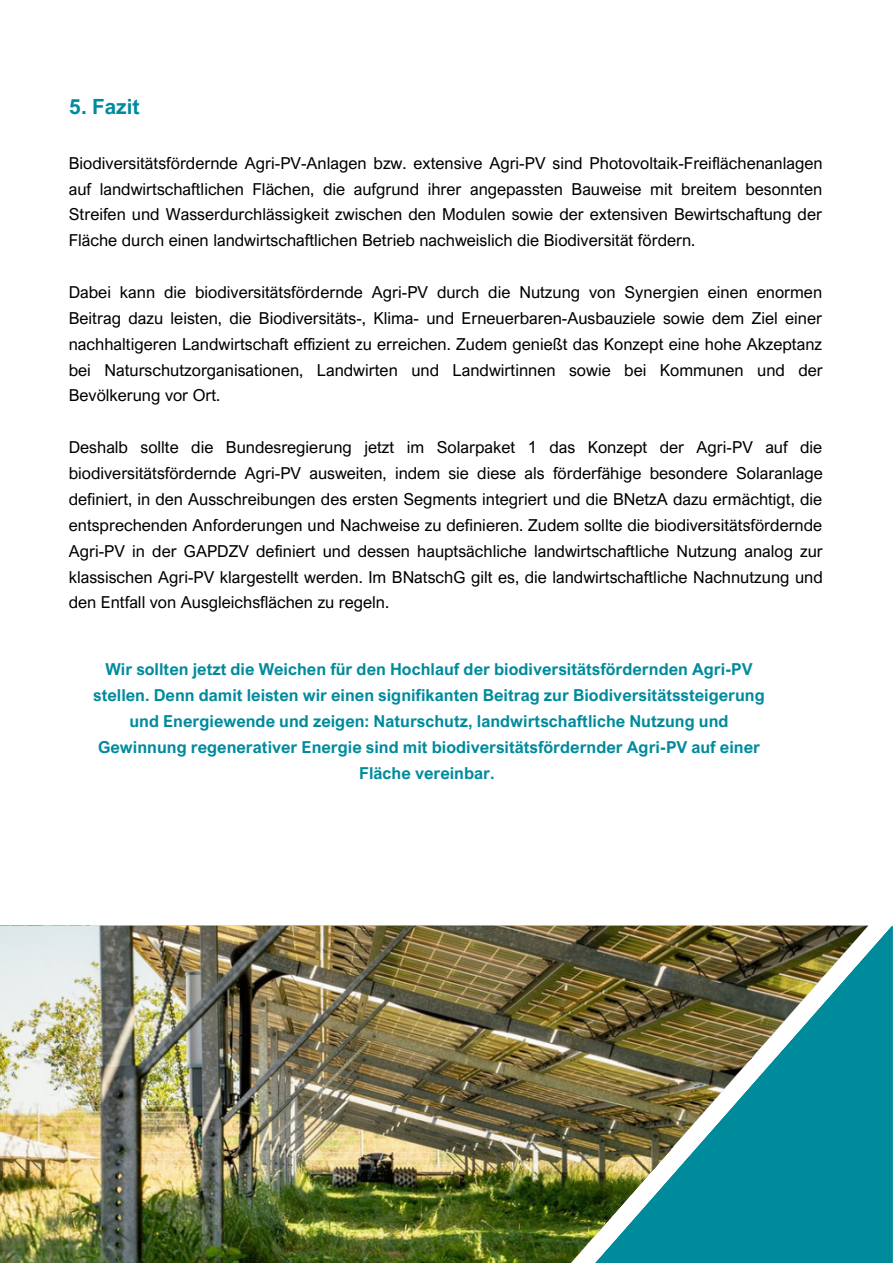
<style>
.page{position:relative;width:893px;height:1264px;background:#fff}
.page>*{position:absolute;margin:0;border:0;box-sizing:border-box;transform-origin:0 0}
.t1{font:700 21px "Arial Nova";color:#008b9d}
.t2{font:16.5px/25.8px "Arial Nova";color:#000;text-align:justify}
.t3{font:700 16.5px/25.8px "Arial Nova";color:#008b9d;text-align:center}
</style>
<div class="page">
<img style="left:0;top:925px;width:375px;height:337px">
<img style="left:375px;top:925px;width:517px;height:337px">
<p class="t1" style="left:69px;top:93px;width:72px">5. Fazit</p>
<p class="t2" style="left:69px;top:149px;width:755px">Biodiversitätsfördernde Agri-PV-Anlagen bzw. extensive Agri-PV sind Photovoltaik-Freiflächenanlagen auf landwirtschaftlichen Flächen, die aufgrund ihrer angepassten Bauweise mit breitem besonnten Streifen und Wasserdurchlässigkeit zwischen den Modulen sowie der extensiven Bewirtschaftung der Fläche durch einen landwirtschaftlichen Betrieb nachweislich die Biodiversität fördern.</p>
<p class="t2" style="left:69px;top:279px;width:755px">Dabei kann die biodiversitätsfördernde Agri-PV durch die Nutzung von Synergien einen enormen Beitrag dazu leisten, die Biodiversitäts-, Klima- und Erneuerbaren-Ausbauziele sowie dem Ziel einer nachhaltigeren Landwirtschaft effizient zu erreichen. Zudem genießt das Konzept eine hohe Akzeptanz bei Naturschutzorganisationen, Landwirten und Landwirtinnen sowie bei Kommunen und der Bevölkerung vor Ort.</p>
<p class="t2" style="left:69px;top:434px;width:755px">Deshalb sollte die Bundesregierung jetzt im Solarpaket 1 das Konzept der Agri-PV auf die biodiversitätsfördernde Agri-PV ausweiten, indem sie diese als förderfähige besondere Solaranlage definiert, in den Ausschreibungen des ersten Segments integriert und die BNetzA dazu ermächtigt, die entsprechenden Anforderungen und Nachweise zu definieren. Zudem sollte die biodiversitätsfördernde Agri-PV in der GAPDZV definiert und dessen hauptsächliche landwirtschaftliche Nutzung analog zur klassischen Agri-PV klargestellt werden. Im BNatschG gilt es, die landwirtschaftliche Nachnutzung und den Entfall von Ausgleichsflächen zu regeln.</p>
<p class="t3" style="left:93px;top:656px;width:673px">Wir sollten jetzt die Weichen für den Hochlauf der biodiversitätsfördernden Agri-PV stellen. Denn damit leisten wir einen signifikanten Beitrag zur Biodiversitätssteigerung und Energiewende und zeigen: Naturschutz, landwirtschaftliche Nutzung und Gewinnung regenerativer Energie sind mit biodiversitätsfördernder Agri-PV auf einer Fläche vereinbar.</p>
</div>
